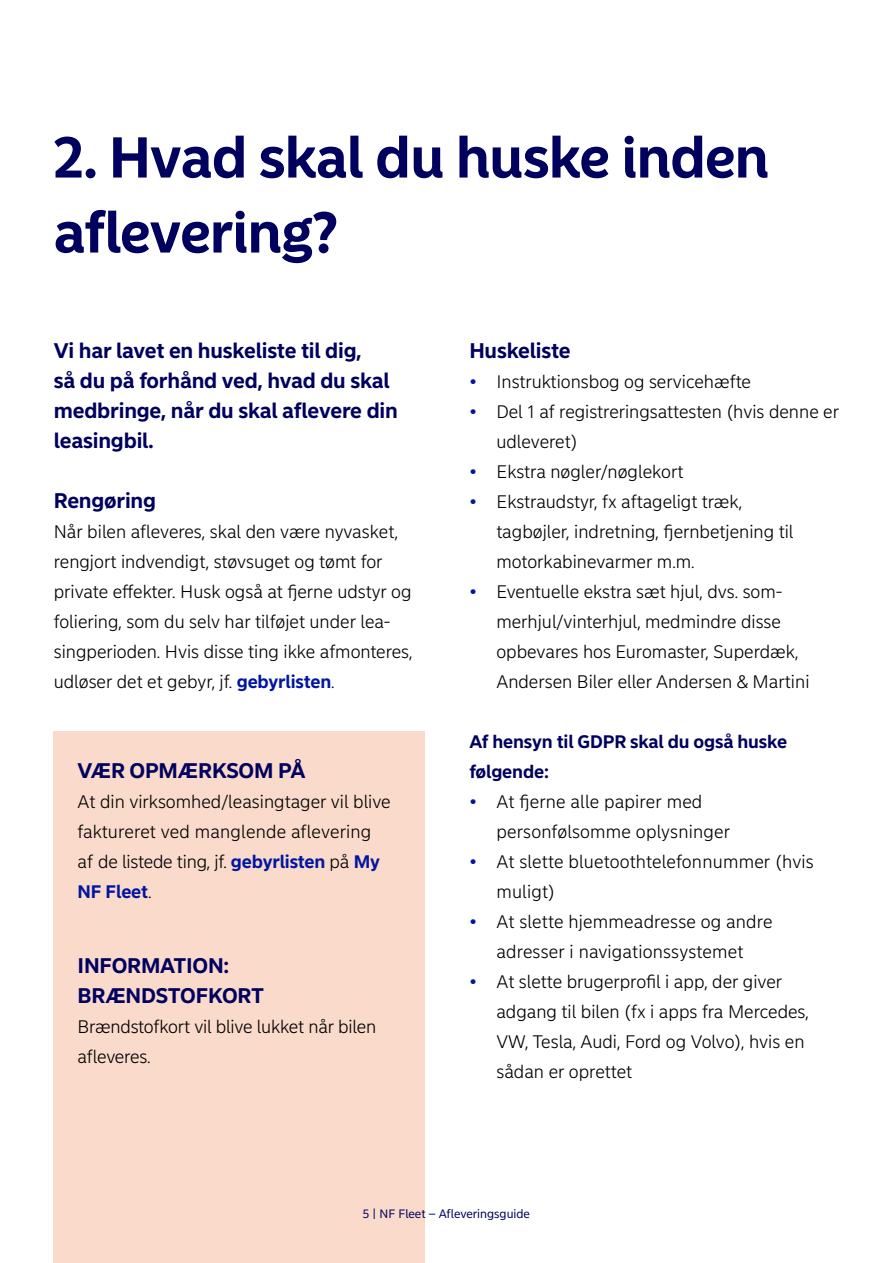
<style>
.page{position:relative;width:893px;height:1263px;background:#fff}
.page>*{position:absolute;margin:0;border:0;box-sizing:border-box;transform-origin:0 0}
.Overskrift_-_indhold{font:700 57px/75px "Nordea Sans Large";color:#00005e}
.Mellem_rubrik{font:700 21px/30px "Nordea Sans Small";letter-spacing:-.01em;color:#00005e}
.Børdtekst{font:300 18px/30px "Nordea Sans Small";color:#000}
.Mellem_rubrik-2{font:700 18px/30px "Nordea Sans Small";letter-spacing:-.01em;color:#00005e}
.t1{font:12px "Nordea Sans Small";color:#00005e}
.s1{font-weight:700;color:#0016a0}
.s2{color:#0016a0}
</style>
<div class="page">
<div style="left:54px;top:731px;width:371px;height:532px;background:#fadacb"></div>
<p class="Overskrift_-_indhold" style="left:54px;top:121px;width:716px">2. Hvad skal du huske inden aflevering?</p>
<p class="Mellem_rubrik" style="left:54px;top:335px;width:346px">Vi har lavet en huskeliste til dig,<br>så du på forhånd ved, hvad du skal medbringe, når du skal aflevere din leasingbil.</p>
<p class="Mellem_rubrik" style="left:54px;top:485px;width:104px">Rengøring</p>
<p class="Børdtekst" style="left:54px;top:516px;width:360px">Når bilen afleveres, skal den være nyvasket, rengjort indvendigt, støvsuget og tømt for private effekter. Husk også at fjerne udstyr og foliering, som du selv har tilføjet under lea&shy;singperioden. Hvis disse ting ikke afmonteres, udløser det et gebyr, jf. <span class="s1">gebyrlisten</span>.</p>
<p class="Mellem_rubrik" style="left:78px;top:755px;width:229px">VÆR OPMÆRKSOM PÅ</p>
<p class="Børdtekst" style="left:78px;top:786px;width:315px">At din virksomhed/leasingtager vil blive faktureret ved manglende aflevering af de listede ting, jf. <span class="s1">gebyrlisten</span> på <span class="s1">My<br>NF Fleet</span>.</p>
<p class="Mellem_rubrik" style="left:78px;top:950px;width:188px">INFORMATION:<br>BRÆNDSTOFKORT</p>
<p class="Børdtekst" style="left:78px;top:1011px;width:300px">Brændstofkort vil blive lukket når bilen afleveres.</p>
<p class="Mellem_rubrik" style="left:469px;top:335px;width:103px">Huskeliste</p>
<p class="Børdtekst" style="left:469px;top:366px;width:283px"><span class="s2">•</span> Instruktionsbog og servicehæfte</p>
<p class="Børdtekst" style="left:496px;top:396px;width:344px;text-indent:-27px"><span class="s2">•</span> Del 1 af registreringsattesten (hvis denne er udleveret)</p>
<p class="Børdtekst" style="left:469px;top:456px;width:216px"><span class="s2">•</span> Ekstra nøgler/nøglekort</p>
<p class="Børdtekst" style="left:496px;top:486px;width:299px;text-indent:-27px"><span class="s2">•</span> Ekstraudstyr, fx aftageligt træk, tagbøjler, indretning, fjernbetjening til motorkabinevarmer m.m.</p>
<p class="Børdtekst" style="left:496px;top:576px;width:315px;text-indent:-27px"><span class="s2">•</span> Eventuelle ekstra sæt hjul, dvs. som&shy;merhjul/vinterhjul, medmindre disse opbevares hos Euromaster, Superdæk, Andersen Biler eller Andersen &amp; Martini</p>
<p class="Mellem_rubrik-2" style="left:469px;top:726px;width:319px">Af hensyn til GDPR skal du også huske følgende:</p>
<p class="Børdtekst" style="left:496px;top:786px;width:235px;text-indent:-27px"><span class="s2">•</span> At fjerne alle papirer med personfølsomme oplysninger</p>
<p class="Børdtekst" style="left:496px;top:846px;width:319px;text-indent:-27px"><span class="s2">•</span> At slette bluetoothtelefonnummer (hvis muligt)</p>
<p class="Børdtekst" style="left:469px;top:906px;width:305px;text-align:center"><span class="s2">•</span> At slette hjemmeadresse og andre adresser i navigationssystemet</p>
<p class="Børdtekst" style="left:496px;top:966px;width:314px;text-indent:-27px"><span class="s2">•</span> At slette brugerprofil i app, der giver adgang til bilen (fx i apps fra Mercedes, VW, Tesla, Audi, Ford og Volvo), hvis en sådan er oprettet</p>
<p class="t1" style="left:363px;top:1206px;width:169px">5 | NF Fleet – Afleveringsguide</p>
</div>
